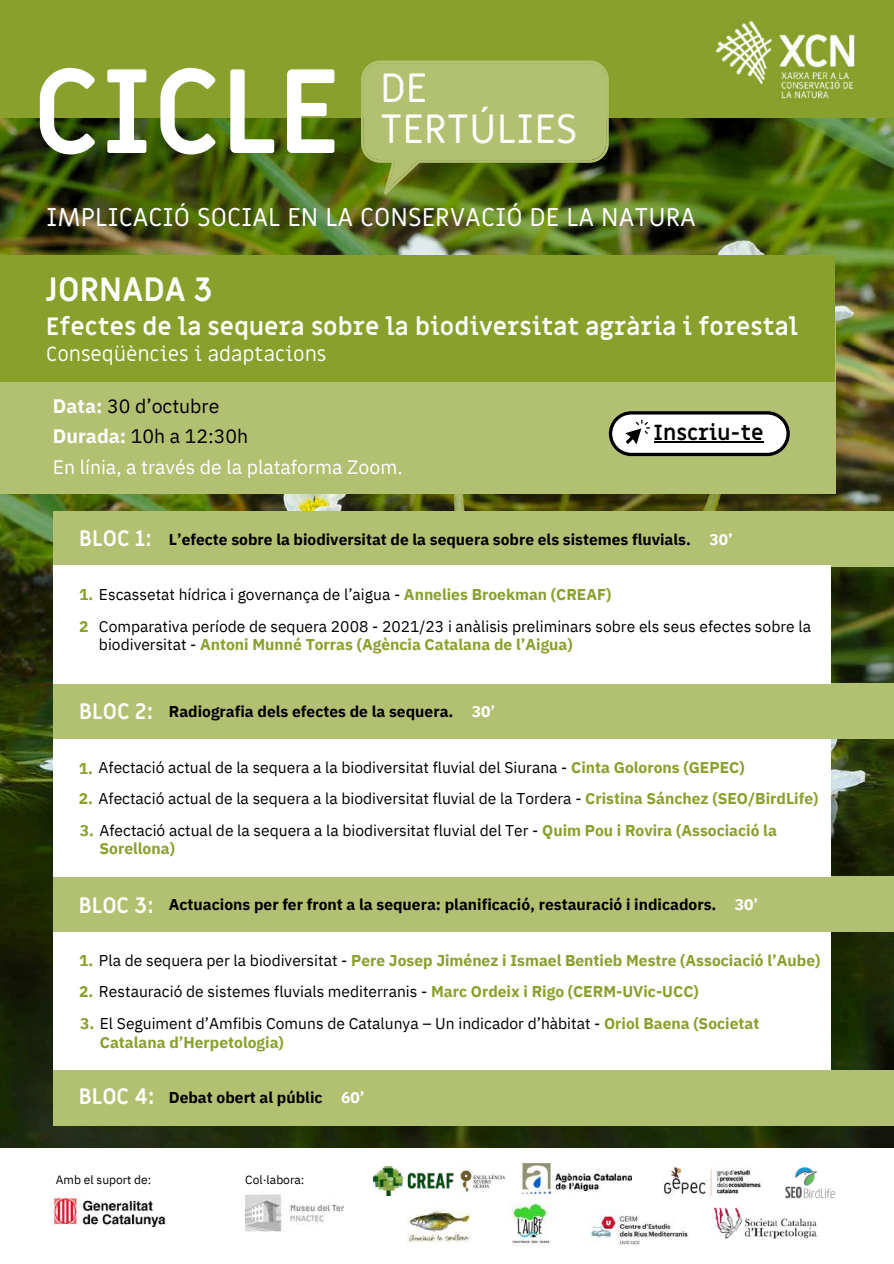
<style>
.page{position:relative;width:894px;height:1264px;background:#fff}
.page>*{position:absolute;margin:0;border:0;box-sizing:border-box;transform-origin:0 0}
.t1{font:700 116.85px "Miriam Libre";color:#fff}
.t2{font:41.1px/41.1px "Miriam Libre";color:#fff}
.t3{font:700 33px "Miriam Libre";color:#fff}
.t4{font:25.8px "Miriam Libre";color:#fff}
.t5{font:700 24.45px "Miriam Libre";color:#fff}
.t6{font:700 21.9px "Miriam Libre";color:#fff}
.t7{font:700 21.3px "Miriam Libre";color:#000}
.t8{font:20.4px "Miriam Libre";color:#fff}
.t9{font:19.5px/30.3px "IBM Plex Sans";color:#fff}
.t10{font:15.6px/18.5px "IBM Plex Sans";color:#000}
.t11{font:700 15.6px "IBM Plex Sans";color:#000}
.t12{font:700 15.6px "IBM Plex Sans";color:#89a02c}
.t13{font:12px "IBM Plex Sans";color:#000}
.s1{font-weight:700}
.s2{color:#000}
.s3{color:#fff}
.s4{font-weight:700;color:#89a02c}
.s5{font-weight:400;color:#000}
.s6{font-family:"Miriam Libre";font-size:21.9px;color:#fff}
</style>
<div class="page">
<img style="left:0;top:118px;width:893px;height:1029px">
<div style="left:53px;top:1069px;width:840px;height:56px;background:#b2c072"></div>
<div style="left:53px;top:876px;width:840px;height:56px;background:#b2c072"></div>
<div style="left:53px;top:684px;width:840px;height:55px;background:#b2c072"></div>
<div style="left:0;top:0;width:893px;height:118px;background:#89a02c"></div>
<svg style="left:361px;top:60px;width:247px;height:134px;background:#98a859"></svg>
<div style="left:0;top:322px;width:835px;height:171px;background:#b2c072"></div>
<img style="left:716px;top:21px;width:138px;height:78px">
<div style="left:53px;top:511px;width:840px;height:55px;background:#b2c072"></div>
<div style="left:53px;top:565px;width:777px;height:119px;background:#fff"></div>
<div style="left:53px;top:739px;width:777px;height:137px;background:#fff"></div>
<div style="left:53px;top:932px;width:777px;height:137px;background:#fff"></div>
<img style="left:590px;top:1209px;width:99px;height:36px">
<img style="left:245px;top:1194px;width:98px;height:38px">
<img style="left:374px;top:1166px;width:130px;height:29px">
<img style="left:522px;top:1163px;width:109px;height:30px">
<img style="left:662px;top:1167px;width:99px;height:28px">
<img style="left:785px;top:1167px;width:50px;height:32px">
<img style="left:407px;top:1207px;width:65px;height:36px">
<img style="left:506px;top:1199px;width:47px;height:48px">
<img style="left:713px;top:1207px;width:105px;height:31px">
<svg style="left:608px;top:411px;width:181px;height:45px;background:#c8c8c4"></svg>
<hr style="left:653px;top:441px;width:110px;height:1px;background:#000">
<div style="left:0;top:255px;width:835px;height:126px;background:#89a02c"></div>
<img style="left:52px;top:1197px;width:114px;height:31px">
<h1 class="t1" style="left:33px;top:40px;width:310px">CICLE</h1>
<h2 class="t2" style="left:380px;top:69px;width:199px">DE<br>TERTÚLIES</h2>
<h3 class="t4" style="left:46px;top:200px;width:651px">IMPLICACIÓ SOCIAL EN LA CONSERVACIÓ DE LA NATURA</h3>
<h3 class="t3" style="left:46px;top:269px;width:168px">JORNADA 3</h3>
<h3 class="t5" style="left:46px;top:311px;width:753px">Efectes de la sequera sobre la biodiversitat agrària i forestal</h3>
<h3 class="t8" style="left:46px;top:341px;width:281px">Conseqüències i adaptacions</h3>
<p class="t9" style="left:53px;top:390px;width:351px"><span class="s1">Data:</span> <span class="s2">30 d’octubre<br></span><span class="s1">Durada:</span> <span class="s2">10h a 12:30h<br></span>En línia, a través de la plataforma Zoom.</p>
<h3 class="t7" style="left:653px;top:419px;width:111px">Inscriu-te</h3>
<h3 class="t6" style="left:79px;top:524px;width:75px">BLOC 1:</h3>
<p class="t11" style="left:169px;top:529px;width:565px">L’efecte sobre la biodiversitat de la sequera sobre els sistemes fluvials. <span class="s3">30’</span></p>
<p class="t10" style="left:99px;top:578px;width:713px;line-height:31.7px;text-indent:-20px"><span class="s4">1.</span> Escassetat hídrica i governança de l’aigua - <span class="s4">Annelies Broekman (CREAF)<br></span>Comparativa període de sequera 2008 - 2021/23 i anàlisis preliminars sobre els seus efectes sobre la</p>
<p class="t12" style="left:99px;top:634px;width:475px"><span class="s5">biodiversitat -</span> Antoni Munné Torras (Agència Catalana de l’Aigua)</p>
<p class="t12" style="left:79px;top:616px;width:11px">2</p>
<p class="t11" style="left:79px;top:700px;width:417px"><span class="s6">BLOC 2:</span> Radiografia dels efectes de la sequera. <span class="s3">30’</span></p>
<p class="t10" style="left:79px;top:757px;width:667px"><span class="s4">1.</span> Afectació actual de la sequera a la biodiversitat fluvial del Siurana - <span class="s4">Cinta Golorons (GEPEC)</span></p>
<p class="t10" style="left:79px;top:789px;width:740px"><span class="s4">2.</span> Afectació actual de la sequera a la biodiversitat fluvial de la Tordera - <span class="s4">Cristina Sánchez (SEO/BirdLife)</span></p>
<p class="t10" style="left:99px;top:821px;width:678px;text-indent:-20px"><span class="s4">3.</span> Afectació actual de la sequera a la biodiversitat fluvial del Ter - <span class="s4">Quim Pou i Rovira (Associació la<br>Sorellona)</span></p>
<p class="t11" style="left:79px;top:893px;width:680px"><span class="s6">BLOC 3:</span> Actuacions per fer front a la sequera: planificació, restauració i indicadors. <span class="s3">30’</span></p>
<p class="t12" style="left:79px;top:949px;width:742px">1. <span class="s5">Pla de sequera per la biodiversitat -</span> Pere Josep Jiménez i Ismael Bentieb Mestre (Associació l’Aube)</p>
<p class="t10" style="left:79px;top:982px;width:621px"><span class="s4">2.</span> Restauració de sistemes fluvials mediterranis - <span class="s4">Marc Ordeix i Rigo (CERM-UVic-UCC)</span></p>
<p class="t10" style="left:100px;top:1014px;width:661px;text-indent:-20px"><span class="s4">3.</span> El Seguiment d’Amfibis Comuns de Catalunya – Un indicador d’hàbitat - <span class="s4">Oriol Baena (Societat<br>Catalana d’Herpetologia)</span></p>
<p class="t11" style="left:79px;top:1086px;width:287px"><span class="s6">BLOC 4:</span> Debat obert al públic <span class="s3">60’</span></p>
<p class="t13" style="left:56px;top:1171px;width:97px">Amb el suport de:</p>
<p class="t13" style="left:245px;top:1171px;width:61px">Col·labora:</p>
</div>
